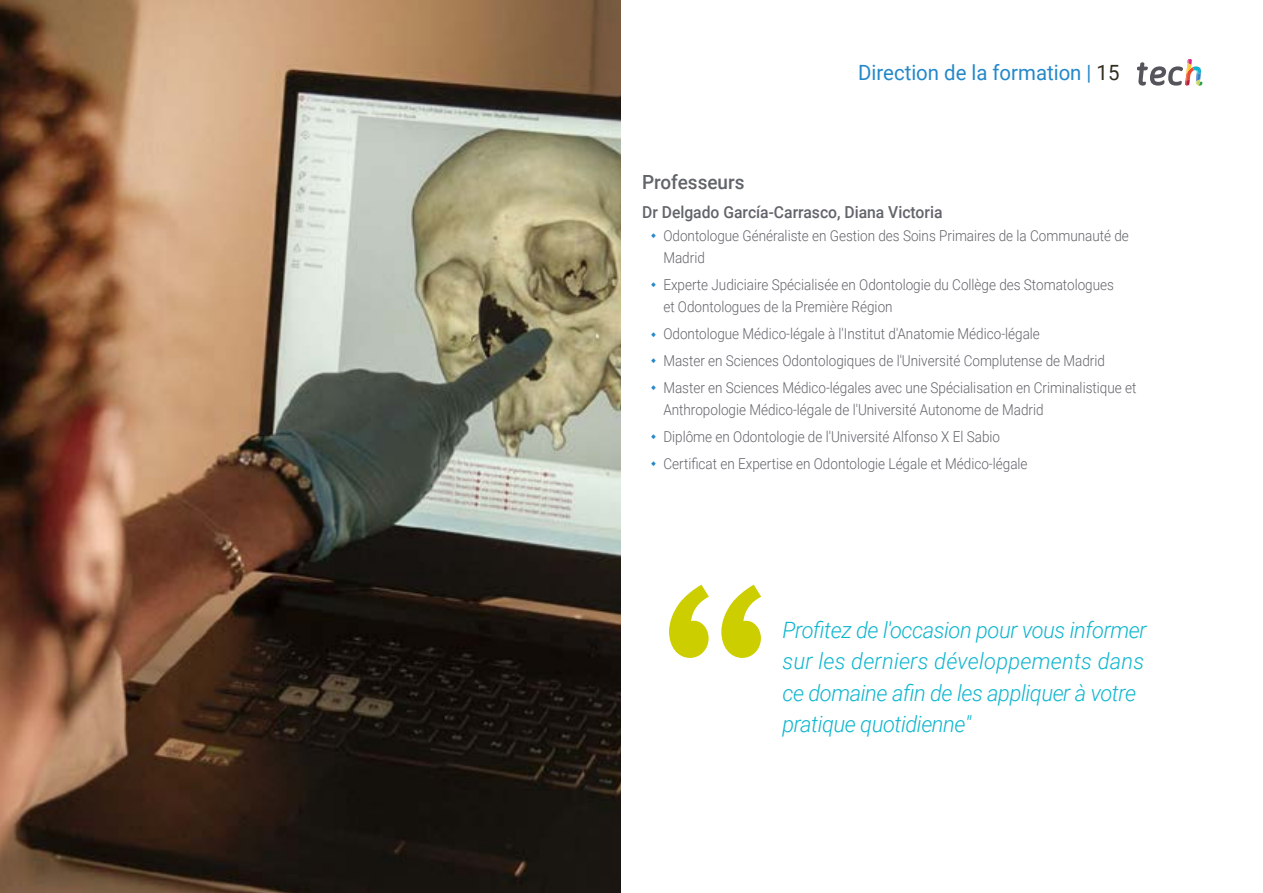
<style>
.page{position:relative;width:1263px;height:893px;background:#fff}
.page>*{position:absolute;margin:0;border:0;box-sizing:border-box;transform-origin:0 0}
.t1{font:italic 300 22.5px/31.5px "Roboto";letter-spacing:-.02em;color:#0fb6cf}
.t2{font:21px "Roboto";color:#2488c9}
.t3{font:500 19.5px "Roboto";color:#61646a}
.t4{font:500 16.5px "Roboto";color:#61646a;scale:.95 1}
.t5{font:300 15px/26.7px "Roboto";color:#61646a;scale:.9 1}
.s1{color:#312e20}
</style>
<div class="page">
<img style="left:0;top:0;width:621px;height:893px">
<svg style="left:669px;top:585px;width:92px;height:73px"></svg>
<svg style="left:1137px;top:59px;width:65px;height:27px"></svg>
<h2 class="t2" style="left:858px;top:57px;width:263px">Direction de la formation | <span class="s1">15</span></h2>
<h3 class="t3" style="left:642px;top:168px;width:104px">Professeurs</h3>
<p class="t4" style="left:642px;top:201px;width:318px">Dr Delgado García-Carrasco, Diana Victoria</p>
<p class="t5" style="left:663px;top:224px;width:519px;line-height:22.5px">Odontologue Généraliste en Gestion des Soins Primaires de la Communauté de<br>Madrid</p>
<p class="t5" style="left:663px;top:273px;width:502px;line-height:22.5px">Experte Judiciaire Spécialisée en Odontologie du Collège des Stomatologues et Odontologues de la Première Région</p>
<p class="t5" style="left:663px;top:320px;width:527px">Odontologue Médico-légale à l'Institut d'Anatomie Médico-légale<br>Master en Sciences Odontologiques de l'Université Complutense de Madrid<br>Master en Sciences Médico-légales avec une Spécialisation en Criminalistique et</p>
<p class="t5" style="left:663px;top:396px;width:424px">Anthropologie Médico-légale de l'Université Autonome de Madrid<br>Diplôme en Odontologie de l'Université Alfonso X El Sabio<br>Certificat en Expertise en Odontologie Légale et Médico-légale</p>
<h1 class="t1" style="left:782px;top:613px;width:366px">Profitez de l'occasion pour vous informer sur les derniers développements dans ce domaine afin de les appliquer à votre pratique quotidienne"</h1>
</div>
